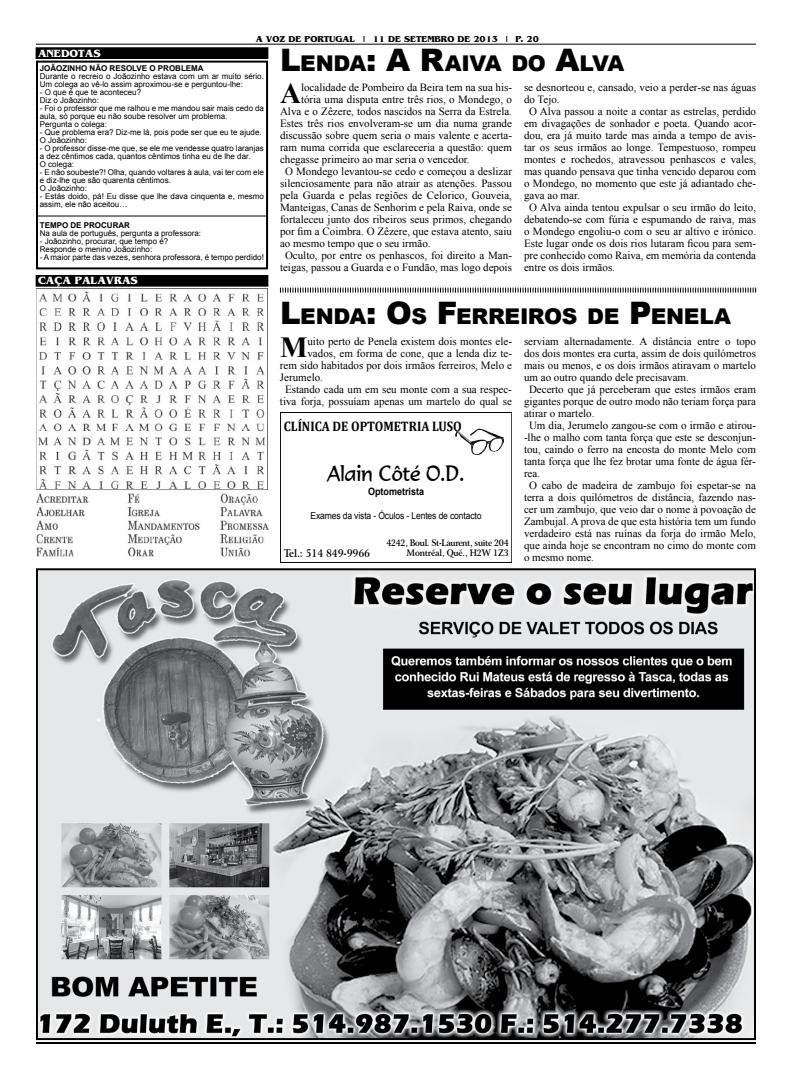
<style>
.page{position:relative;width:792px;height:1080px;background:#fff}
.page>*{position:absolute;margin:0;border:0;box-sizing:border-box;transform-origin:0 0}
.t1{font:700 29.1px "Times New Roman";color:#000}
.t2{font:900 21.7px "Arial";letter-spacing:-.015em;color:#000}
.t3{font:21.3px "Formal 436 BT";color:#000;scale:.89 1}
.t4{font:700 13.8px "Cambria";color:#000;scale:.89 1}
.t5{font:11px "Times New Roman";color:#000}
.t6{font:700 11px "Bangkok";color:#fff}
.t7{font:700 10.6px "Arrus BT";letter-spacing:-.01em;color:#000;scale:.89 1}
.t8{font:700 10.1px "Arial";color:#000;scale:.89 1}
.t9{font:9.6px "Arial";letter-spacing:-.015em;color:#000;scale:.89 1}
.t10{font:700 9px/10.9px "Arrus BT";letter-spacing:-.04em;color:#000;text-align:right;scale:.89 1}
.t11{font:700 9px "Bangkok";color:#000}
.t12{font:8px/8px "Arial";color:#000}
.t13{font:700 8px "Arial";color:#000}
.s1{font-size:31px}
</style>
<div class="page">
<hr style="left:36px;top:1042px;width:720px;height:2px;background:#000">
<hr style="left:36px;top:44px;width:720px;height:1px;background:#000">
<div style="left:36px;top:275px;width:232px;height:11px;background:#000"></div>
<div style="left:36px;top:48px;width:232px;height:10px;background:#000"></div>
<div style="left:36px;top:48px;width:232px;height:11px;border:1px solid #000"></div>
<div style="left:36px;top:61px;width:232px;height:208px;border:2px solid #000"></div>
<hr style="left:37px;top:216px;width:231px;height:1px;background:#000">
<img style="left:39px;top:571px;width:714px;height:466px">
<div style="left:36px;top:568px;width:720px;height:472px;border:2px solid #000"></div>
<img style="left:36px;top:288px;width:233px;height:268px">
<svg style="left:280px;top:288px;width:476px;height:5px"></svg>
<div style="left:280px;top:412px;width:232px;height:151px;border:1px solid #000"></div>
<img style="left:455px;top:428px;width:49px;height:26px">
<p class="t11" style="left:256px;top:34px;width:285px">A VOZ DE PORTUGAL | 11 DE SETEMBRO DE 2013 | P. 20</p>
<p class="t6" style="left:38px;top:47px;width:64px">ANEDOTAS</p>
<p class="t13" style="left:40px;top:63px;width:7px">JOÃO</p>
<p class="t13" style="left:62px;top:63px;width:11px">ZINHO</p>
<p class="t13" style="left:90px;top:63px;width:7px">NÃO</p>
<p class="t13" style="left:110px;top:63px;width:94px">RESOLVE O PROBLEMA</p>
<p class="t12" style="left:40px;top:73px;width:226px">Durante o recreio o Joãozinho estava com um ar muito sério.<br>Um colega ao vê-lo assim aproximou-se e perguntou-lhe:</p>
<p class="t12" style="left:40px;top:89px;width:103px">- O que é que te aconteceu?<br>Diz o Joãozinho:</p>
<p class="t12" style="left:40px;top:105px;width:226px">- Foi o professor que me ralhou e me mandou sair mais cedo da aula, só porque eu não soube resolver um problema.<br>Pergunta o colega:</p>
<p class="t12" style="left:40px;top:129px;width:223px">- Que problema era? Diz-me lá, pois pode ser que eu te ajude.<br>O Joãozinho:</p>
<p class="t12" style="left:40px;top:145px;width:226px">- O professor disse-me que, se ele me vendesse quatro laranjas a dez cêntimos cada, quantos cêntimos tinha eu de lhe dar.<br>O colega:</p>
<p class="t12" style="left:40px;top:169px;width:226px">- E não soubeste?! Olha, quando voltares à aula, vai ter com ele e diz-lhe que são quarenta cêntimos.<br>O Joãozinho:</p>
<p class="t12" style="left:40px;top:193px;width:226px">- Estás doido, pá! Eu disse que lhe dava cinquenta e, mesmo assim, ele não aceitou…</p>
<p class="t13" style="left:40px;top:220px;width:92px">TEMPO DE PROCURAR</p>
<p class="t12" style="left:40px;top:229px;width:163px">Na aula de português, pergunta a professora:</p>
<p class="t12" style="left:40px;top:237px;width:130px">- Joãozinho, procurar, que tempo é?<br>Responde o menino Joãozinho:</p>
<p class="t12" style="left:40px;top:253px;width:226px">- A maior parte das vezes, senhora professora, é tempo perdido!</p>
<p class="t6" style="left:38px;top:274px;width:18px">CAÇA</p>
<p class="t6" style="left:75px;top:274px;width:65px">PALAVRAS</p>
<h2 class="t2" style="left:280px;top:47px;width:346px"><span class="s1">L</span>ENDA<span class="s1">: A R</span>AIVA DO <span class="s1">A</span>LVA</h2>
<h1 class="t1" style="left:280px;top:74px;width:23px">A</h1>
<p class="t5" style="left:301px;top:80px;width:212px">localidade de Pombeiro da Beira tem na sua his-</p>
<p class="t5" style="left:524px;top:80px;width:234px">se desnorteou e, cansado, veio a perder-se nas águas</p>
<p class="t5" style="left:524px;top:92px;width:37px">do Tejo.</p>
<p class="t5" style="left:529px;top:104px;width:229px">O Alva passou a noite a contar as estrelas, perdido</p>
<p class="t5" style="left:524px;top:116px;width:234px">em divagações de sonhador e poeta. Quando acor-</p>
<p class="t5" style="left:524px;top:128px;width:234px">dou, era já muito tarde mas ainda a tempo de avis-</p>
<p class="t5" style="left:524px;top:140px;width:234px">tar os seus irmãos ao longe. Tempestuoso, rompeu</p>
<p class="t5" style="left:524px;top:152px;width:234px">montes e rochedos, atravessou penhascos e vales,</p>
<p class="t5" style="left:524px;top:164px;width:234px">mas quando pensava que tinha vencido deparou com</p>
<p class="t5" style="left:524px;top:176px;width:234px">o Mondego, no momento que este já adiantado che-</p>
<p class="t5" style="left:524px;top:188px;width:57px">gava ao mar.</p>
<p class="t5" style="left:529px;top:200px;width:229px">O Alva ainda tentou expulsar o seu irmão do leito,</p>
<p class="t5" style="left:524px;top:212px;width:234px">debatendo-se com fúria e espumando de raiva, mas</p>
<p class="t5" style="left:524px;top:224px;width:234px">o Mondego engoliu-o com o seu ar altivo e irónico.</p>
<p class="t5" style="left:524px;top:236px;width:234px">Este lugar onde os dois rios lutaram ficou para sem-</p>
<p class="t5" style="left:524px;top:248px;width:234px">pre conhecido como Raiva, em memória da contenda</p>
<p class="t5" style="left:524px;top:260px;width:93px">entre os dois irmãos.</p>
<h2 class="t2" style="left:280px;top:301px;width:452px"><span class="s1">L</span>ENDA<span class="s1">: O</span>S <span class="s1">F</span>ERREIROS DE <span class="s1">P</span>ENELA</h2>
<h1 class="t1" style="left:280px;top:327px;width:29px">M</h1>
<p class="t5" style="left:307px;top:334px;width:206px">uito perto de Penela existem dois montes ele-</p>
<p class="t5" style="left:301px;top:92px;width:212px">tória uma disputa entre três rios, o Mondego, o</p>
<p class="t5" style="left:280px;top:104px;width:234px">Alva e o Zêzere, todos nascidos na Serra da Estrela.</p>
<p class="t5" style="left:280px;top:116px;width:234px">Estes três rios envolveram-se um dia numa grande</p>
<p class="t5" style="left:280px;top:128px;width:234px">discussão sobre quem seria o mais valente e acerta-</p>
<p class="t5" style="left:280px;top:140px;width:234px">ram numa corrida que esclareceria a questão: quem</p>
<p class="t5" style="left:280px;top:152px;width:191px">chegasse primeiro ao mar seria o vencedor.</p>
<p class="t5" style="left:285px;top:164px;width:229px">O Mondego levantou-se cedo e começou a deslizar</p>
<p class="t5" style="left:280px;top:176px;width:233px">silenciosamente para não atrair as atenções. Passou</p>
<p class="t5" style="left:280px;top:188px;width:234px">pela Guarda e pelas regiões de Celorico, Gouveia,</p>
<p class="t5" style="left:280px;top:200px;width:234px">Manteigas, Canas de Senhorim e pela Raiva, onde se</p>
<p class="t5" style="left:280px;top:212px;width:234px">fortaleceu junto dos ribeiros seus primos, chegando</p>
<p class="t5" style="left:280px;top:224px;width:234px">por fim a Coimbra. O Zêzere, que estava atento, saiu</p>
<p class="t5" style="left:280px;top:236px;width:152px">ao mesmo tempo que o seu irmão.</p>
<p class="t5" style="left:285px;top:248px;width:229px">Oculto, por entre os penhascos, foi direito a Man-</p>
<p class="t5" style="left:280px;top:260px;width:234px">teigas, passou a Guarda e o Fundão, mas logo depois</p>
<p class="t5" style="left:524px;top:334px;width:233px">serviam alternadamente. A distância entre o topo</p>
<p class="t5" style="left:524px;top:346px;width:233px">dos dois montes era curta, assim de dois quilómetros</p>
<p class="t5" style="left:524px;top:358px;width:233px">mais ou menos, e os dois irmãos atiravam o martelo</p>
<p class="t5" style="left:524px;top:370px;width:166px">um ao outro quando dele precisavam.</p>
<p class="t5" style="left:529px;top:382px;width:228px">Decerto que já perceberam que estes irmãos eram</p>
<p class="t5" style="left:524px;top:394px;width:233px">gigantes porque de outro modo não teriam força para</p>
<p class="t5" style="left:524px;top:406px;width:72px">atirar o martelo.</p>
<p class="t5" style="left:529px;top:418px;width:228px">Um dia, Jerumelo zangou-se com o irmão e atirou-</p>
<p class="t5" style="left:524px;top:430px;width:233px">-lhe o malho com tanta força que este se desconjun-</p>
<p class="t5" style="left:524px;top:442px;width:233px">tou, caindo o ferro na encosta do monte Melo com</p>
<p class="t5" style="left:524px;top:454px;width:233px">tanta força que lhe fez brotar uma fonte de água fér-</p>
<p class="t5" style="left:524px;top:466px;width:18px">rea.</p>
<p class="t5" style="left:529px;top:478px;width:228px">O cabo de madeira de zambujo foi espetar-se na</p>
<p class="t5" style="left:524px;top:490px;width:233px">terra a dois quilómetros de distância, fazendo nas-</p>
<p class="t5" style="left:524px;top:502px;width:233px">cer um zambujo, que veio dar o nome à povoação de</p>
<p class="t5" style="left:524px;top:514px;width:233px">Zambujal. A prova de que esta história tem um fundo</p>
<p class="t5" style="left:524px;top:526px;width:233px">verdadeiro está nas ruínas da forja do irmão Melo,</p>
<p class="t5" style="left:524px;top:538px;width:233px">que ainda hoje se encontram no cimo do monte com</p>
<p class="t5" style="left:524px;top:550px;width:71px">o mesmo nome.</p>
<p class="t5" style="left:307px;top:346px;width:206px">vados, em forma de cone, que a lenda diz te-</p>
<p class="t5" style="left:280px;top:358px;width:234px">rem sido habitados por dois irmãos ferreiros, Melo e</p>
<p class="t5" style="left:280px;top:370px;width:45px">Jerumelo.</p>
<p class="t5" style="left:285px;top:382px;width:228px">Estando cada um em seu monte com a sua respec-</p>
<p class="t5" style="left:280px;top:394px;width:233px">tiva forja, possuíam apenas um martelo do qual se</p>
<p class="t4" style="left:284px;top:418px;width:202px">CLÍNICA DE OPTOMETRIA LUSO</p>
<h3 class="t3" style="left:328px;top:461px;width:155px">Alain Côté O.D.</h3>
<p class="t8" style="left:368px;top:485px;width:64px">OPTOMETRISTA</p>
<p class="t9" style="left:310px;top:509px;width:194px">Exames da vista - Óculos - Lentes de contacto</p>
<p class="t7" style="left:284px;top:547px;width:99px">Tel.: 514 849-9966</p>
<p class="t10" style="left:386px;top:537px;width:139px">4242, Boul. St-Laurent, suite 204<br>Montréal, Qué., H2W 1Z3</p>
</div>
